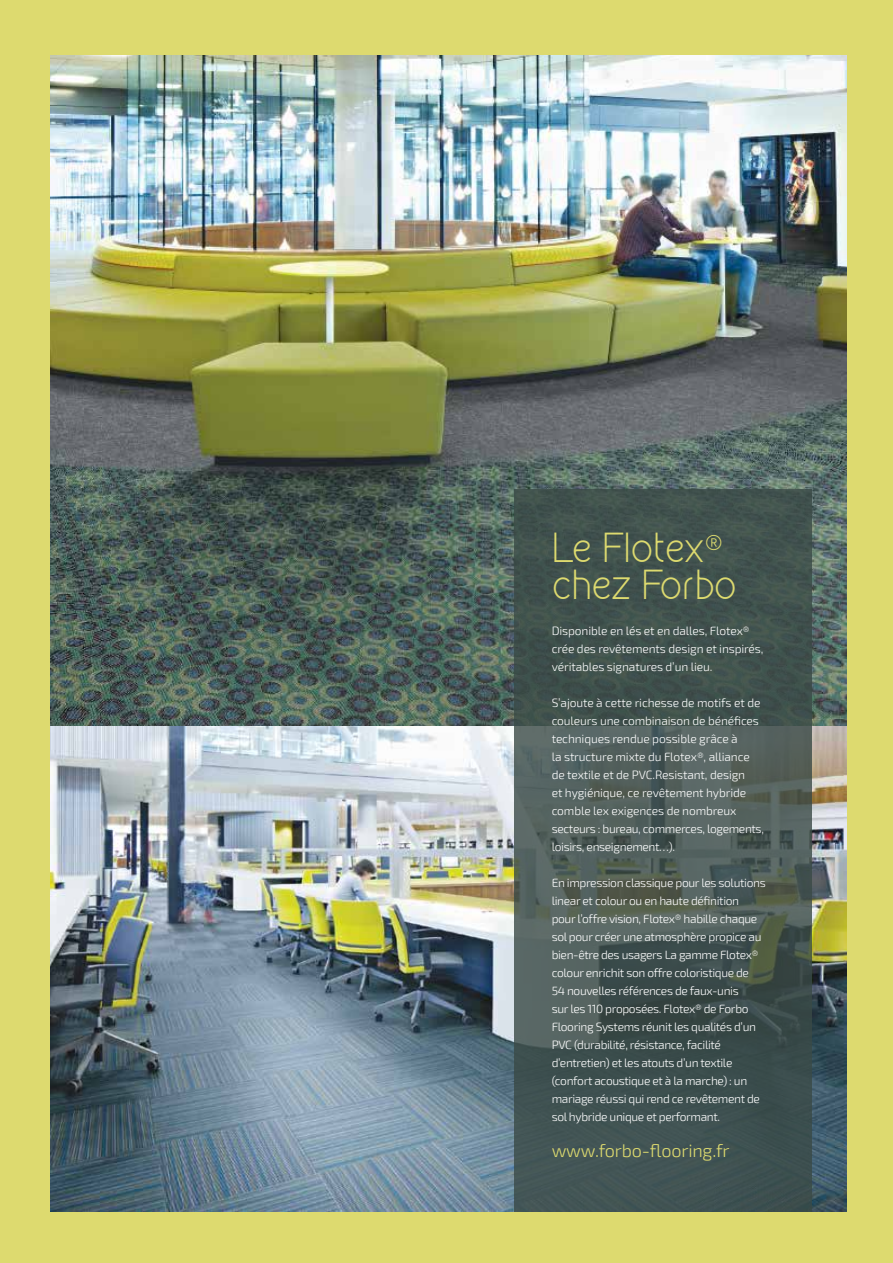
<style>
.page{position:relative;width:893px;height:1263px;background:#ddda6f}
.page>*{position:absolute;margin:0;border:0;box-sizing:border-box;transform-origin:0 0}
.t1{font:300 37.5px/37.5px "Kirvy";letter-spacing:-.025em;color:#ddda6f}
.t2{font:300 18px "Exo 2";letter-spacing:-.01em;color:#ddda6f}
.t3{font:300 12px/18px "Exo 2";letter-spacing:-.03em;color:#fff}
.t4{font:300 12px/18px "Exo 2";letter-spacing:-.01em;color:#fff}
</style>
<div class="page">
<img style="left:50px;top:55px;width:796px;height:671px">
<img style="left:50px;top:726px;width:796px;height:486px">
<svg style="left:514px;top:490px;width:298px;height:722px;background:#465552"></svg>
<h1 class="t1" style="left:552px;top:529px;width:187px">Le Flotex<sup>® </sup>chez Forbo</h1>
<p class="t4" style="left:552px;top:622px;width:213px">Disponible en lés et en dalles, Flotex® crée des revêtements design et inspirés, véritables signatures d’un lieu.</p>
<p class="t4" style="left:552px;top:694px;width:214px">S’ajoute à cette richesse de motifs et de couleurs une combinaison de bénéfices techniques rendue possible grâce à<br>la structure mixte du Flotex®, alliance de textile et de PVC.Resistant, design<br>et hygiénique, ce revêtement hybride comble lex exigences de nombreux secteurs : bureau, commerces, logements, loisirs, enseignement…).</p>
<p class="t3" style="left:552px;top:874px;width:216px">En impression classique pour les solutions linear et colour ou en haute définition pour l’offre vision, Flotex® habille chaque sol pour créer une atmosphère propice au bien-être des usagers La gamme Flotex® colour enrichit son offre coloristique de<br>54 nouvelles références de faux-unis<br>sur les 110 proposées. Flotex® de Forbo Flooring Systems réunit les qualités d’un PVC (durabilité, résistance, facilité d’entretien) et les atouts d’un textile (confort acoustique et à la marche) : un mariage réussi qui rend ce revêtement de sol hybride unique et performant.</p>
<h2 class="t2" style="left:552px;top:1141px;width:179px">www.forbo-flooring.fr</h2>
</div>
